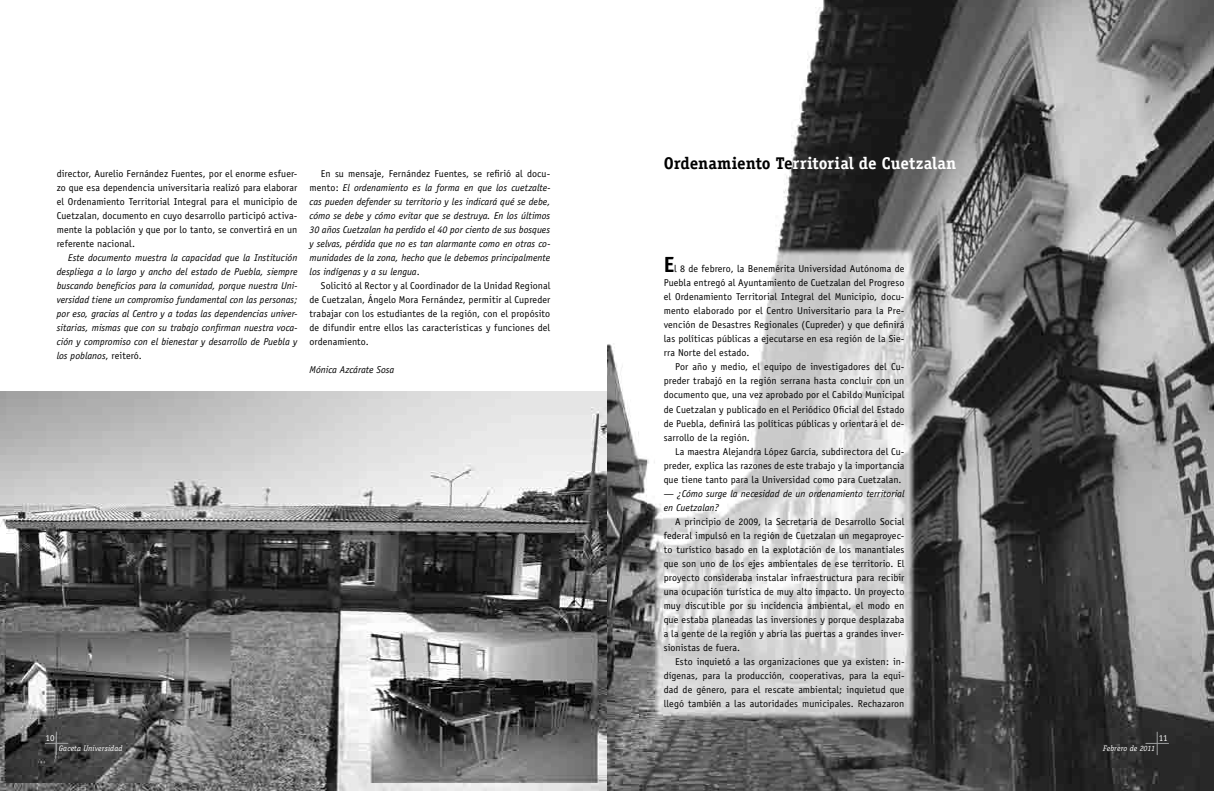
<style>
.page{position:relative;width:1214px;height:791px;background:#fff}
.page>*{position:absolute;margin:0;border:0;box-sizing:border-box;transform-origin:0 0}
.t1{font:700 17px "Officina Serif";letter-spacing:-.005em;color:#fff}
.t2{font:10px "Officina Sans";letter-spacing:.005em;color:#000}
.t3{font:italic 10px "Officina Sans";color:#000}
.t4{font:9px "Officina Sans";color:#fff}
.t5{font:italic 8px "Officina Serif";letter-spacing:.005em;color:#fff}
.s1{font-style:normal}
.s2{color:#000}
.s3{font-weight:700;font-size:22px}
</style>
<div class="page">
<img style="left:607px;top:0;width:606px;height:791px">
<img style="left:0;top:391px;width:607px;height:400px">
<svg style="left:45px;top:732px;width:23px;height:23px"></svg>
<svg style="left:1145px;top:732px;width:23px;height:23px"></svg>
<p class="t2" style="left:57px;top:168px;width:242px">director, Aurelio Fernández Fuentes, por el enorme esfuer-</p>
<p class="t2" style="left:57px;top:182px;width:242px">zo que esa dependencia universitaria realizó para elaborar</p>
<p class="t2" style="left:57px;top:196px;width:242px">el Ordenamiento Territorial Integral para el municipio de</p>
<p class="t2" style="left:57px;top:210px;width:242px">Cuetzalan, documento en cuyo desarrollo participó activa-</p>
<p class="t2" style="left:57px;top:224px;width:242px">mente la población y que por lo tanto, se convertirá en un</p>
<p class="t2" style="left:57px;top:238px;width:80px">referente nacional.</p>
<p class="t3" style="left:68px;top:252px;width:231px">Este documento muestra la capacidad que la Institución</p>
<p class="t3" style="left:57px;top:266px;width:242px">despliega a lo largo y ancho del estado de Puebla, siempre</p>
<p class="t3" style="left:57px;top:280px;width:242px">buscando beneficios para la comunidad, porque nuestra Uni-</p>
<p class="t3" style="left:57px;top:294px;width:242px">versidad tiene un compromiso fundamental con las personas;</p>
<p class="t3" style="left:57px;top:308px;width:242px">por eso, gracias al Centro y a todas las dependencias univer-</p>
<p class="t3" style="left:57px;top:322px;width:242px">sitarias, mismas que con su trabajo confirman nuestra voca-</p>
<p class="t3" style="left:57px;top:336px;width:242px">ción y compromiso con el bienestar y desarrollo de Puebla y</p>
<p class="t3" style="left:57px;top:350px;width:87px">los poblanos<span class="s1">, reiteró.</span></p>
<p class="t2" style="left:321px;top:168px;width:231px">En su mensaje, Fernández Fuentes, se refirió al docu-</p>
<p class="t3" style="left:309px;top:182px;width:242px"><span class="s1">mento:</span> El ordenamiento es la forma en que los cuetzalte-</p>
<p class="t3" style="left:309px;top:196px;width:242px">cas pueden defender su territorio y les indicará qué se debe,</p>
<p class="t3" style="left:309px;top:210px;width:242px">cómo se debe y cómo evitar que se destruya. En los últimos</p>
<p class="t3" style="left:309px;top:224px;width:242px">30 años Cuetzalan ha perdido el 40 por ciento de sus bosques</p>
<p class="t3" style="left:309px;top:238px;width:242px">y selvas, pérdida que no es tan alarmante como en otras co-</p>
<p class="t3" style="left:309px;top:252px;width:242px">munidades de la zona, hecho que le debemos principalmente</p>
<p class="t3" style="left:309px;top:266px;width:112px">los indígenas y a su lengua<span class="s1">.</span></p>
<p class="t2" style="left:321px;top:280px;width:231px">Solicitó al Rector y al Coordinador de la Unidad Regional</p>
<p class="t2" style="left:309px;top:294px;width:242px">de Cuetzalan, Ángelo Mora Fernández, permitir al Cupreder</p>
<p class="t2" style="left:309px;top:308px;width:242px">trabajar con los estudiantes de la región, con el propósito</p>
<p class="t2" style="left:309px;top:322px;width:242px">de difundir entre ellos las características y funciones del</p>
<p class="t2" style="left:309px;top:336px;width:61px">ordenamiento.</p>
<p class="t3" style="left:309px;top:364px;width:86px">Mónica Azcárate Sosa</p>
<p class="t1" style="left:663px;top:152px;width:294px"><span class="s2">Ordenamiento Te</span>rritorial de Cuetzalan</p>
<p class="t2" style="left:663px;top:263px;width:242px"><span class="s3">E</span>l 8 de febrero, la Benemérita Universidad Autónoma de</p>
<p class="t2" style="left:663px;top:277px;width:242px">Puebla entregó al Ayuntamiento de Cuetzalan del Progreso</p>
<p class="t2" style="left:663px;top:291px;width:242px">el Ordenamiento Territorial Integral del Municipio, docu-</p>
<p class="t2" style="left:663px;top:305px;width:242px">mento elaborado por el Centro Universitario para la Pre-</p>
<p class="t2" style="left:663px;top:319px;width:242px">vención de Desastres Regionales (Cupreder) y que definirá</p>
<p class="t2" style="left:663px;top:333px;width:242px">las políticas públicas a ejecutarse en esa región de la Sie-</p>
<p class="t2" style="left:663px;top:347px;width:87px">rra Norte del estado.</p>
<p class="t2" style="left:675px;top:361px;width:231px">Por año y medio, el equipo de investigadores del Cu-</p>
<p class="t2" style="left:663px;top:375px;width:242px">preder trabajó en la región serrana hasta concluir con un</p>
<p class="t2" style="left:663px;top:389px;width:242px">documento que, una vez aprobado por el Cabildo Municipal</p>
<p class="t2" style="left:663px;top:403px;width:242px">de Cuetzalan y publicado en el Periódico Oficial del Estado</p>
<p class="t2" style="left:663px;top:417px;width:242px">de Puebla, definirá las políticas públicas y orientará el de-</p>
<p class="t2" style="left:663px;top:431px;width:88px">sarrollo de la región.</p>
<p class="t2" style="left:675px;top:445px;width:231px">La maestra Alejandra López García, subdirectora del Cu-</p>
<p class="t2" style="left:663px;top:459px;width:242px">preder, explica las razones de este trabajo y la importancia</p>
<p class="t2" style="left:663px;top:473px;width:239px">que tiene tanto para la Universidad como para Cuetzalan.</p>
<p class="t3" style="left:663px;top:487px;width:242px">— ¿Cómo surge la necesidad de un ordenamiento territorial</p>
<p class="t3" style="left:663px;top:501px;width:57px">en Cuetzalan?</p>
<p class="t2" style="left:675px;top:515px;width:231px">A principio de 2009, la Secretaría de Desarrollo Social</p>
<p class="t2" style="left:663px;top:529px;width:242px">federal impulsó en la región de Cuetzalan un megaproyec-</p>
<p class="t2" style="left:663px;top:543px;width:242px">to turístico basado en la explotación de los manantiales</p>
<p class="t2" style="left:663px;top:557px;width:242px">que son uno de los ejes ambientales de ese territorio. El</p>
<p class="t2" style="left:663px;top:571px;width:242px">proyecto consideraba instalar infraestructura para recibir</p>
<p class="t2" style="left:663px;top:585px;width:242px">una ocupación turística de muy alto impacto. Un proyecto</p>
<p class="t2" style="left:663px;top:599px;width:242px">muy discutible por su incidencia ambiental, el modo en</p>
<p class="t2" style="left:663px;top:613px;width:242px">que estaba planeadas las inversiones y porque desplazaba</p>
<p class="t2" style="left:663px;top:627px;width:242px">a la gente de la región y abría las puertas a grandes inver-</p>
<p class="t2" style="left:663px;top:641px;width:78px">sionistas de fuera.</p>
<p class="t2" style="left:675px;top:655px;width:231px">Esto inquietó a las organizaciones que ya existen: in-</p>
<p class="t2" style="left:663px;top:669px;width:242px">dígenas, para la producción, cooperativas, para la equi-</p>
<p class="t2" style="left:663px;top:683px;width:242px">dad de género, para el rescate ambiental; inquietud que</p>
<p class="t2" style="left:663px;top:697px;width:242px">llegó también a las autoridades municipales. Rechazaron</p>
<p class="t4" style="left:46px;top:732px;width:10px">10</p>
<p class="t4" style="left:1158px;top:733px;width:10px">11</p>
<p class="t5" style="left:59px;top:744px;width:65px">Gaceta Universidad</p>
<p class="t5" style="left:1102px;top:744px;width:53px">Febrero de 2011</p>
</div>
